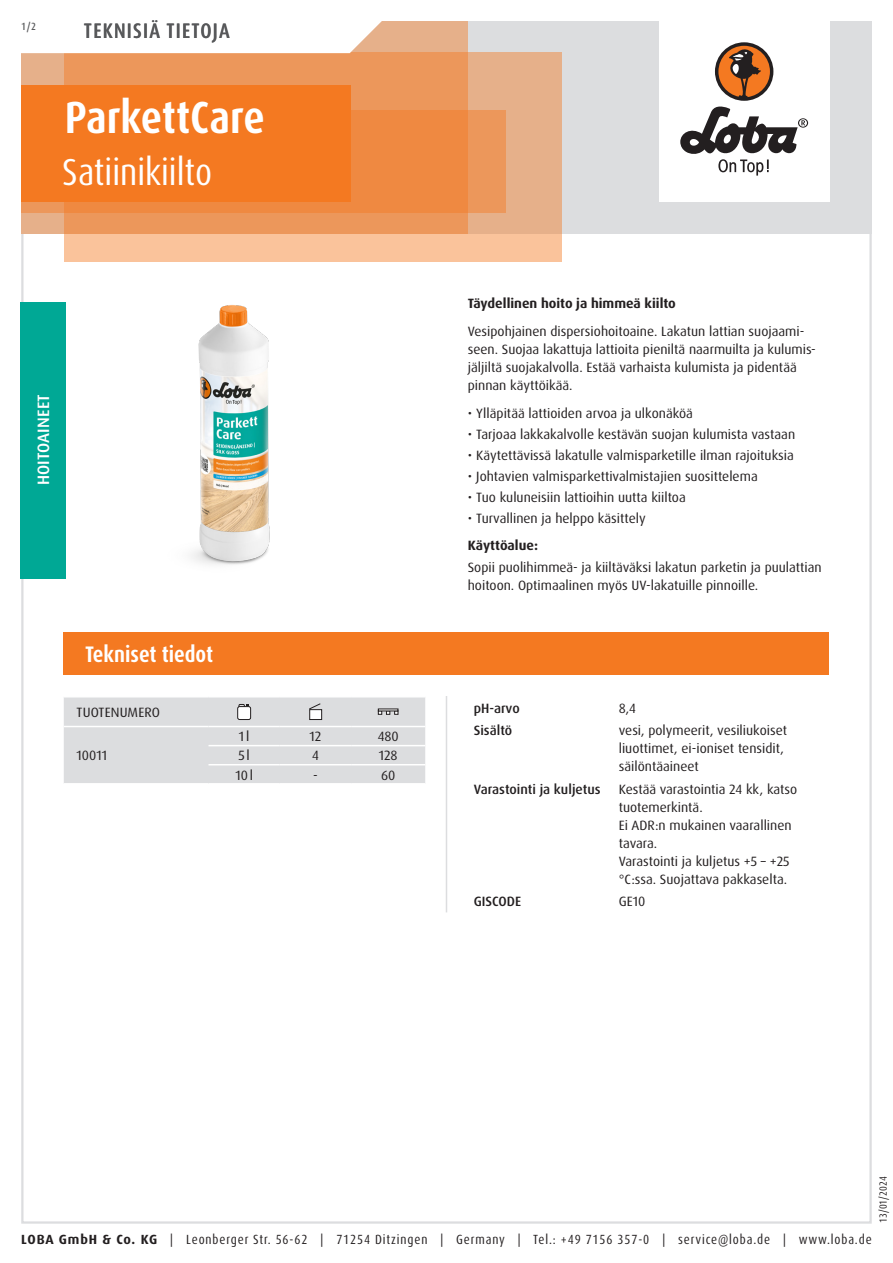
<style>
.page{position:relative;width:893px;height:1263px;background:#fff}
.page>*{position:absolute;margin:0;border:0;box-sizing:border-box;transform-origin:0 0}
.Produktname_weiss{font:700 condensed 45px "Dax Pro";color:#fff}
.Variante_weiss{font:condensed 37.5px "Dax Pro";color:#fff}
.Abschnitt{font:700 condensed 22.5px "Dax Pro";color:#fff}
.TI{font:500 condensed 21px "Dax Pro";letter-spacing:.06em;color:#57585a}
.Produktart_Reinigung-Pflege{font:500 16.5px "Dax Pro";letter-spacing:.01em;color:#fff}
.Text{font:13.5px/18px "Dax Pro";color:#231f20}
.Text_ohne_Silbentrennung{font:13.5px/18px "Dax Pro";color:#231f20}
.Text_Medium{font:500 13.5px "Dax Pro";color:#231f20}
.Text_Bold{font:700 13.5px "Dax Pro";color:#231f20}
.Text_zentriert{font:13.5px "Dax Pro";color:#231f20}
.Text_Großbuchstaben{font:13.5px "Dax Pro";letter-spacing:.01em;color:#231f20}
.t1{font:condensed 13.35px "Dax Pro";letter-spacing:.065em;color:#231f20}
.t2{font:condensed 10.5px "Dax Pro";color:#231f20}
.t3{font:500 condensed 10.5px "Dax Pro";color:#57585a}
.s1{font-weight:700;font-stretch:normal}
</style>
<div class="page">
<hr style="left:446px;top:696px;width:1px;height:216px;background:#dcdddf">
<svg style="left:64px;top:697px;width:361px;height:86px;background:#dcdddf"></svg>
<div style="left:64px;top:632px;width:765px;height:43px;background:#f47921"></div>
<img style="left:191px;top:305px;width:79px;height:260px">
<div style="left:20px;top:302px;width:46px;height:276px;background:#00a895"></div>
<div style="left:21px;top:21px;width:851px;height:213px;background:#dcdddf"></div>
<div style="left:659px;top:0;width:170px;height:202px;background:#fff"></div>
<svg style="left:680px;top:106px;width:128px;height:70px"></svg>
<div style="left:715px;top:42px;width:58px;height:59px;background:#231f20;border-radius:50%"></div>
<svg style="left:718px;top:45px;width:52px;height:52px"></svg>
<div style="left:64px;top:52px;width:497px;height:209px;background:linear-gradient(to right,#fec79f,#efb992)"></div>
<div style="left:21px;top:111px;width:485px;height:102px;background:#ec975b"></div>
<svg style="left:21px;top:21px;width:447px;height:213px;background:#ec9355"></svg>
<svg style="left:21px;top:21px;width:411px;height:34px;background:#faede4"></svg>
<div style="left:21px;top:85px;width:330px;height:117px;background:#f47921"></div>
<p class="t3" style="left:21px;top:19px;width:16px">1/2</p>
<p class="TI" style="left:84px;top:17px;width:147px">TEKNISIÄ TIETOJA</p>
<p class="Produktname_weiss" style="left:65px;top:89px;width:201px">ParkettCare</p>
<p class="Variante_weiss" style="left:62px;top:148px;width:151px">Satiinikiilto</p>
<p class="Produktart_Reinigung-Pflege" style="left:33px;top:485px;width:93px;rotate:-90deg">HOITOAINEET</p>
<p class="Abschnitt" style="left:85px;top:640px;width:130px">Tekniset tiedot</p>
<p class="Text_Großbuchstaben" style="left:77px;top:703px;width:85px">TUOTENUMERO</p>
<p class="Text" style="left:77px;top:747px;width:32px">10011</p>
<p class="Text_zentriert" style="left:239px;top:728px;width:12px">1l</p>
<p class="Text_zentriert" style="left:309px;top:728px;width:13px">12</p>
<p class="Text_zentriert" style="left:378px;top:728px;width:22px">480</p>
<p class="Text_zentriert" style="left:238px;top:747px;width:13px">5l</p>
<p class="Text_zentriert" style="left:312px;top:747px;width:8px">4</p>
<p class="Text_zentriert" style="left:379px;top:747px;width:20px">128</p>
<p class="Text_zentriert" style="left:235px;top:766px;width:19px">10l</p>
<p class="Text_zentriert" style="left:313px;top:766px;width:6px">-</p>
<p class="Text_zentriert" style="left:381px;top:766px;width:16px">60</p>
<p class="Text_Bold" style="left:468px;top:295px;width:210px">Täydellinen hoito ja himmeä kiilto</p>
<p class="Text" style="left:468px;top:323px;width:350px">Vesipohjainen dispersiohoitoaine. Lakatun lattian suojaami&shy;seen. Suojaa lakattuja lattioita pieniltä naarmuilta ja kulumis&shy;jäljiltä suojakalvolla. Estää varhaista kulumista ja pidentää pinnan käyttöikää.</p>
<p class="Text" style="left:468px;top:404px;width:227px">• Ylläpitää lattioiden arvoa ja ulkonäköä</p>
<p class="Text" style="left:468px;top:425px;width:329px">• Tarjoaa lakkakalvolle kestävän suojan kulumista vastaan</p>
<p class="Text" style="left:468px;top:446px;width:328px">• Käytettävissä lakatulle valmisparketille ilman rajoituksia</p>
<p class="Text" style="left:468px;top:467px;width:291px">• Johtavien valmisparkettivalmistajien suosittelema</p>
<p class="Text" style="left:468px;top:488px;width:220px">• Tuo kuluneisiin lattioihin uutta kiiltoa</p>
<p class="Text" style="left:468px;top:509px;width:179px">• Turvallinen ja helppo käsittely</p>
<p class="Text_Bold" style="left:468px;top:537px;width:72px">Käyttöalue:</p>
<p class="Text" style="left:468px;top:558px;width:355px">Sopii puolihimmeä- ja kiiltäväksi lakatun parketin ja puulattian hoitoon. Optimaalinen myös UV-lakatuille pinnoille.</p>
<p class="Text_Medium" style="left:474px;top:699px;width:48px">pH-arvo</p>
<p class="Text_ohne_Silbentrennung" style="left:619px;top:699px;width:19px">8,4</p>
<p class="Text_Medium" style="left:474px;top:722px;width:40px">Sisältö</p>
<p class="Text_ohne_Silbentrennung" style="left:619px;top:721px;width:170px">vesi, polymeerit, vesiliukoiset liuottimet, ei-ioniset tensidit, säilöntäaineet</p>
<p class="Text_Medium" style="left:474px;top:780px;width:128px">Varastointi ja kuljetus</p>
<p class="Text_ohne_Silbentrennung" style="left:619px;top:780px;width:180px">Kestää varastointia 24 kk, katso tuotemerkintä.</p>
<p class="Text_ohne_Silbentrennung" style="left:619px;top:816px;width:174px">Ei ADR:n mukainen vaarallinen tavara.</p>
<p class="Text_ohne_Silbentrennung" style="left:619px;top:852px;width:172px">Varastointi ja kuljetus +5 – +25 °C:ssa. Suojattava pakkaselta.</p>
<p class="Text_Medium" style="left:474px;top:893px;width:49px">GISCODE</p>
<p class="Text_ohne_Silbentrennung" style="left:619px;top:893px;width:28px">GE10</p>
<p class="t2" style="left:876px;top:1222px;width:48px;rotate:-90deg">13/01/2024</p>
<p class="t1" style="left:21px;top:1230px;width:852px"><span class="s1">LOBA GmbH &amp; Co. KG</span> | Leonberger Str. 56-62 | 71254 Ditzingen | Germany | Tel.: +49 7156 357-0 | service@loba.de | www.loba.de</p>
</div>
